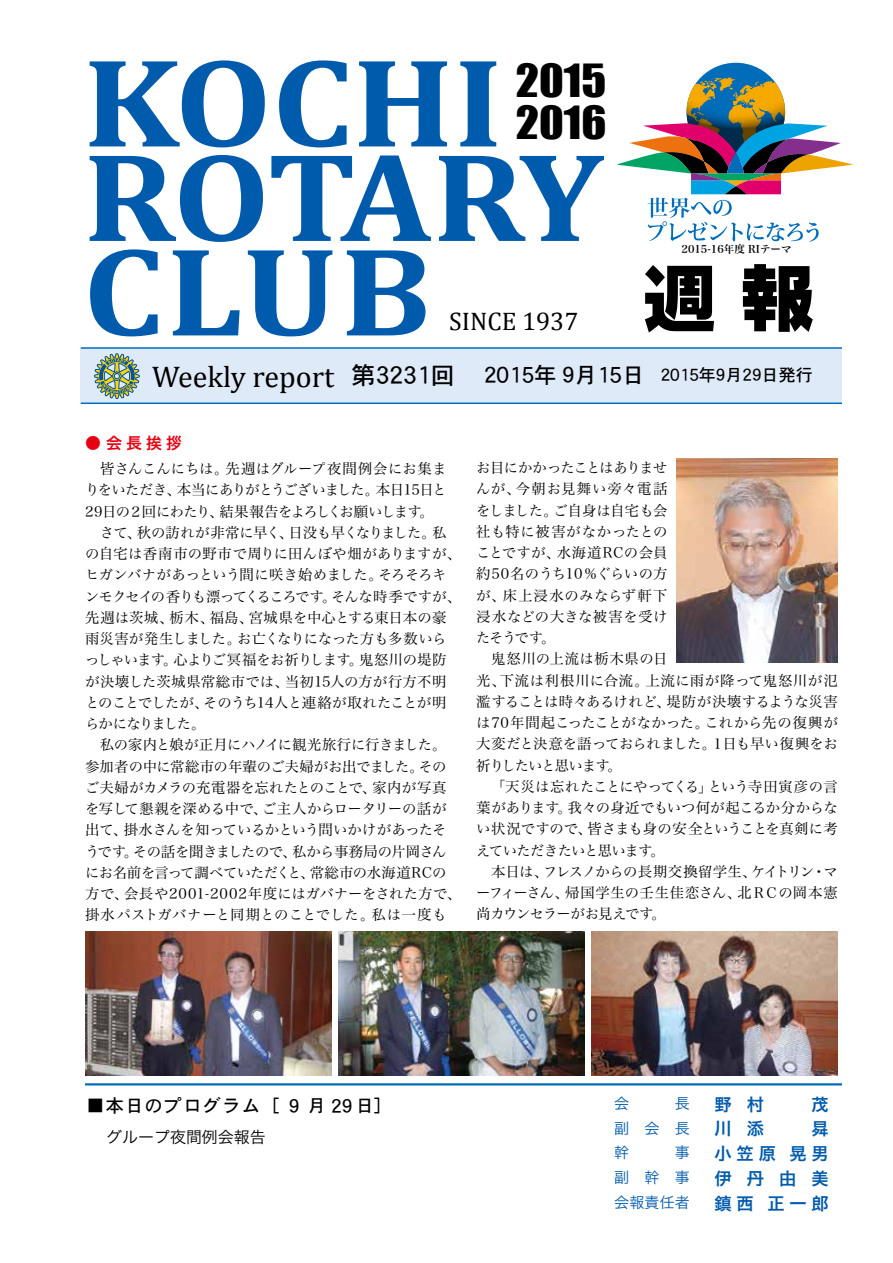
<style>
.page{position:relative;width:893px;height:1263px;background:#fff}
.page>*{position:absolute;margin:0;border:0;box-sizing:border-box;transform-origin:0 0}
.t1{font:700 127.5px/94.5px "Cambria";letter-spacing:-.005em;color:#005bac;scale:1.1 1}
.t2{font:73.5px "NIS S10 83 pv RKSJ H";color:#000}
.t3{font:42px/42px "Impact";color:#000;scale:1.1 1}
.t4{font:30px "Cambria";color:#000}
.t5{font:25.5px "Cambria";color:#000}
.t6{font:19.2px "DFHS Gothic W5 MP RKSJ H";color:#000}
.t7{font:18px "DFHS Gothic W5 MP RKSJ H";letter-spacing:.08em;color:#000}
.t8{font:17.25px/24.8px "Hira Kaku Pro W6";letter-spacing:.28em;color:#005bac;text-align:justify}
.t9{font:16.95px "DFHS Gothic W5 MP RKSJ H";color:#000}
.t10{font:15.9px "Hira Kaku Pro N W3";color:#000}
.t11{font:15.9px "Hira Kaku Pro W6";color:#e60012}
.t12{font:15px/24.8px "Hira Kaku Pro W3";letter-spacing:.52em;color:#005bac;text-align:justify}
.t13{font:14.4px/21.3px "Hira Min Pro W3";letter-spacing:-.01em;color:#000}
.t14{font:10.5px "Hira Min Pro W6";color:#000}
.s1{font-size:24.45px}
.s2{font-size:22.35px}
.s3{font-size:19.2px}
</style>
<div class="page">
<div style="left:81px;top:348px;width:761px;height:55px;background:#dfeaf8"></div>
<hr style="left:81px;top:347px;width:761px;height:2px;background:#006cba">
<hr style="left:81px;top:402px;width:761px;height:2px;background:#006cba">
<hr style="left:85px;top:1083px;width:757px;height:2px;background:#006cba">
<svg style="left:94px;top:353px;width:46px;height:46px"></svg>
<div style="left:687px;top:63px;width:98px;height:98px;background:#006cba;border-radius:50%"></div>
<svg style="left:616px;top:78px;width:238px;height:164px"></svg>
<img style="left:676px;top:458px;width:162px;height:204px">
<img style="left:85px;top:931px;width:247px;height:145px">
<img style="left:338px;top:931px;width:247px;height:145px">
<img style="left:591px;top:931px;width:247px;height:145px">
<h1 class="t1" style="left:83px;top:53px;width:474px">KOCHI<br>ROTARY<br>CLUB</h1>
<h3 class="t4" style="left:152px;top:359px;width:183px">Weekly report</h3>
<h3 class="t3" style="left:516px;top:58px;width:84px">2015<br>2016</h3>
<p class="t14" style="left:682px;top:240px;width:111px">2015-16年度 RIテーマ</p>
<h2 class="t2" style="left:642px;top:252px;width:173px">週報</h2>
<h3 class="t5" style="left:449px;top:306px;width:131px">SINCE 1937</h3>
<p class="t9" style="left:351px;top:367px;width:463px"><span class="s1">第3231回</span> <span class="s2">2015年 9月15日</span> 2015年9月29日発行</p>
<p class="t11" style="left:85px;top:429px;width:98px">● 会長挨拶</p>
<p class="t13" style="left:85px;top:457px;width:378px">　皆さんこんにちは。先週はグループ夜間例会にお集まりをいただき、本当にありがとうございました。本日15日と<br>29日の２回にわたり、結果報告をよろしくお願いします。<br>　さて、秋の訪れが非常に早く、日没も早くなりました。私の自宅は香南市の野市で周りに田んぼや畑がありますが、ヒガンバナがあっという間に咲き始めました。そろそろキンモクセイの香りも漂ってくるころです。そんな時季ですが、先週は茨城、栃木、福島、宮城県を中心とする東日本の豪雨災害が発生しました。お亡くなりになった方も多数いらっしゃいます。心よりご冥福をお祈りします。鬼怒川の堤防が決壊した茨城県常総市では、当初15人の方が行方不明とのことでしたが、そのうち14人と連絡が取れたことが明らかになりました。<br>　私の家内と娘が正月にハノイに観光旅行に行きました。参加者の中に常総市の年輩のご夫婦がお出でました。そのご夫婦がカメラの充電器を忘れたとのことで、家内が写真を写して懇親を深める中で、ご主人からロータリーの話が出て、掛水さんを知っているかという問いかけがあったそうです。その話を聞きましたので、私から事務局の片岡さんにお名前を言って調べていただくと、常総市の水海道RCの方で、会長や2001-2002年度にはガバナーをされた方で、掛水パストガバナーと同期とのことでした。私は一度も</p>
<p class="t13" style="left:476px;top:456px;width:363px">お目にかかったことはありませ<br>んが、今朝お見舞い旁々電話<br>をしました。ご自身は自宅も会<br>社も特に被害がなかったとの<br>ことですが、水海道RCの会員<br>約50名のうち10％ぐらいの方<br>が、床上浸水のみならず軒下<br>浸水などの大きな被害を受け<br>たそうです。<br>　鬼怒川の上流は栃木県の日<br>光、下流は利根川に合流。上流に雨が降って鬼怒川が氾濫することは時々あるけれど、堤防が決壊するような災害は70年間起こったことがなかった。これから先の復興が大変だと決意を語っておられました。１日も早い復興をお祈りしたいと思います。<br>　「天災は忘れたことにやってくる」という寺田寅彦の言葉があります。我々の身近でもいつ何が起こるか分からない状況ですので、皆さまも身の安全ということを真剣に考えていただきたいと思います。<br>　本日は、フレスノからの長期交換留学生、ケイトリン・マーフィーさん、帰国学生の壬生佳恋さん、北ＲＣの岡本憲尚カウンセラーがお見えです。</p>
<p class="t7" style="left:86px;top:1097px;width:307px">■本日のプログラム［ 　月 <span class="s3">29</span>日］</p>
<h3 class="t6" style="left:289px;top:1096px;width:12px">9</h3>
<p class="t10" style="left:106px;top:1123px;width:161px">グループ夜間例会報告</p>
<p class="t12" style="left:614px;top:1090px;width:16px">会</p>
<p class="t12" style="left:614px;top:1090px;width:77px;text-indent:61px">長副会長幹</p>
<p class="t12" style="left:614px;top:1139px;width:77px;text-indent:61px">事副幹事会報責任者</p>
<p class="t8" style="left:714px;top:1091px;width:116px">野村　茂川添　曻小笠原 晃男伊丹由美鎮西 正一郎</p>
</div>
